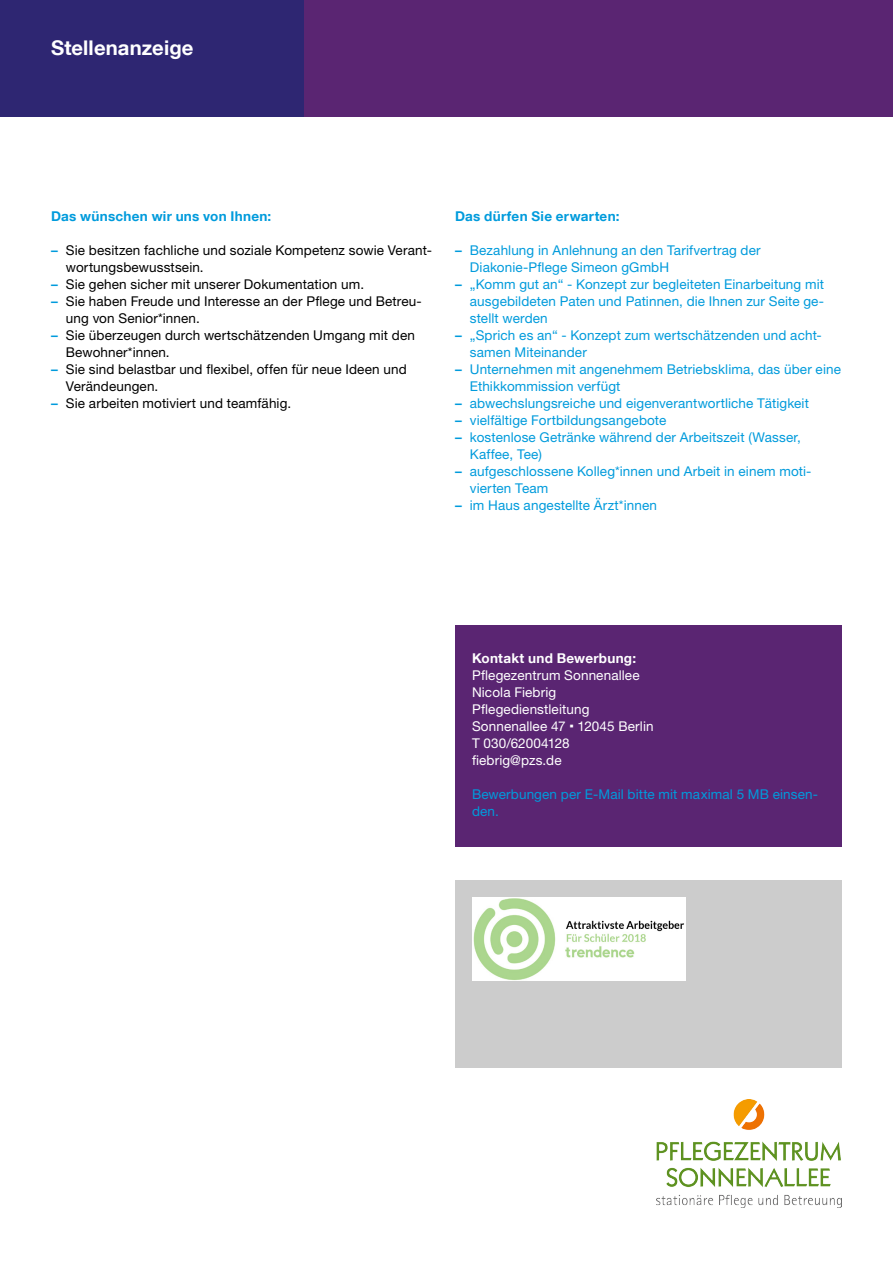
<style>
.page{position:relative;width:893px;height:1263px;background:#fff}
.page>*{position:absolute;margin:0;border:0;box-sizing:border-box;transform-origin:0 0}
._01_Texte_13_5pt_Bol{font:700 20.25px "Helvetica Neue LT Com";letter-spacing:.005em;color:#fff}
._02_Texte_9pt_Roman{font:13.5px/17px "Helvetica Neue LT Pro";letter-spacing:.01em;color:#009bdc}
._02_Texte_9pt_Roman-2{font:13.5px/17px "Helvetica Neue LT Pro";letter-spacing:.01em;color:#000}
._02_Texte_9pt_Roman-3{font:13.5px/17px "Helvetica Neue LT Pro";letter-spacing:.01em;color:#fff}
._03_Texte_9pt_Bold_B{font:700 13.5px "Helvetica Neue LT Com";letter-spacing:.02em;color:#009bdc}
._03_Texte_9pt_Bold_B-2{font:700 13.5px "Helvetica Neue LT Com";letter-spacing:.02em;color:#fff}
.s1{font-family:"Helvetica Neue LT Com";font-weight:700;color:#009bdc}
.s2{font-family:"Helvetica Neue LT Com";font-weight:700}
.s3{font-family:"Arial";font-weight:900}
</style>
<div class="page">
<div style="left:303px;top:0;width:590px;height:116px;background:#5a2572"></div>
<div style="left:0;top:0;width:303px;height:116px;background:#2e2672"></div>
<div style="left:455px;top:625px;width:387px;height:221px;background:#5a2572"></div>
<div style="left:455px;top:880px;width:387px;height:187px;background:#ccc"></div>
<img style="left:473px;top:897px;width:212px;height:83px">
<img style="left:657px;top:1099px;width:185px;height:109px">
<p class="_01_Texte_13_5pt_Bol" style="left:51px;top:35px;width:144px">Stellenanzeige</p>
<p class="_03_Texte_9pt_Bold_B" style="left:51px;top:208px;width:222px">Das wünschen wir uns von Ihnen:</p>
<p class="_02_Texte_9pt_Roman-2" style="left:66px;top:242px;width:368px;text-indent:-15px"><span class="s1">–</span> Sie besitzen fachliche und soziale Kompetenz sowie Verant&shy;wortungsbewusstsein.</p>
<p class="_02_Texte_9pt_Roman-2" style="left:51px;top:276px;width:315px"><span class="s1">–</span> Sie gehen sicher mit unserer Dokumentation um.</p>
<p class="_02_Texte_9pt_Roman-2" style="left:66px;top:293px;width:357px;text-indent:-15px"><span class="s1">–</span> Sie haben Freude und Interesse an der Pflege und Betreu&shy;ung von Senior*innen.</p>
<p class="_02_Texte_9pt_Roman-2" style="left:66px;top:327px;width:351px;text-indent:-15px"><span class="s1">–</span> Sie überzeugen durch wertschätzenden Umgang mit den<br>Bewohner*innen.</p>
<p class="_02_Texte_9pt_Roman-2" style="left:66px;top:361px;width:342px;text-indent:-15px"><span class="s1">–</span> Sie sind belastbar und flexibel, offen für neue Ideen und<br>Verändeungen.</p>
<p class="_02_Texte_9pt_Roman-2" style="left:51px;top:395px;width:242px"><span class="s1">–</span> Sie arbeiten motiviert und teamfähig.</p>
<p class="_03_Texte_9pt_Bold_B" style="left:455px;top:208px;width:166px">Das dürfen Sie erwarten:</p>
<p class="_02_Texte_9pt_Roman" style="left:470px;top:242px;width:292px;text-indent:-15px"><span class="s2">–</span> Bezahlung in Anlehnung an den Tarifvertrag der<br>Diakonie-Pflege Simeon gGmbH</p>
<p class="_02_Texte_9pt_Roman" style="left:470px;top:276px;width:356px;text-align:justify;text-indent:-15px"><span class="s2">–</span> „Komm gut an“ - Konzept zur begleiteten Einarbeitung mit ausgebildeten Paten und Patinnen, die Ihnen zur Seite ge&shy;stellt werden</p>
<p class="_02_Texte_9pt_Roman" style="left:470px;top:327px;width:353px;text-indent:-15px"><span class="s2">–</span> „Sprich es an“ - Konzept zum wertschätzenden und acht&shy;samen Miteinander</p>
<p class="_02_Texte_9pt_Roman" style="left:470px;top:361px;width:373px;text-indent:-15px"><span class="s2">–</span> Unternehmen mit angenehmem Betriebsklima, das über eine<br>Ethikkommission verfügt</p>
<p class="_02_Texte_9pt_Roman" style="left:455px;top:395px;width:355px"><span class="s2">–</span> abwechslungsreiche und eigenverantwortliche Tätigkeit</p>
<p class="_02_Texte_9pt_Roman" style="left:455px;top:412px;width:213px"><span class="s2">–</span> vielfältige Fortbildungsangebote</p>
<p class="_02_Texte_9pt_Roman" style="left:470px;top:429px;width:333px;text-indent:-15px"><span class="s2">–</span> kostenlose Getränke während der Arbeitszeit (Wasser,<br>Kaffee, Tee)</p>
<p class="_02_Texte_9pt_Roman" style="left:470px;top:463px;width:343px;text-indent:-15px"><span class="s2">–</span> aufgeschlossene Kolleg*innen und Arbeit in einem moti&shy;vierten Team</p>
<p class="_02_Texte_9pt_Roman" style="left:455px;top:497px;width:203px"><span class="s2">–</span> im Haus angestellte Ärzt*innen</p>
<p class="_03_Texte_9pt_Bold_B-2" style="left:472px;top:650px;width:166px">Kontakt und Bewerbung:</p>
<p class="_02_Texte_9pt_Roman-3" style="left:472px;top:667px;width:169px">Pflegezentrum Sonnenallee</p>
<p class="_02_Texte_9pt_Roman-3" style="left:472px;top:684px;width:86px">Nicola Fiebrig</p>
<p class="_02_Texte_9pt_Roman-3" style="left:472px;top:701px;width:119px">Pflegedienstleitung</p>
<p class="_02_Texte_9pt_Roman-3" style="left:472px;top:718px;width:183px">Sonnenallee 47 <span class="s3">·</span> 12045 Berlin</p>
<p class="_02_Texte_9pt_Roman-3" style="left:472px;top:735px;width:99px">T 030/62004128 fiebrig@pzs.de</p>
<p class="_02_Texte_9pt_Roman" style="left:472px;top:786px;width:348px">Bewerbungen per E-Mail bitte mit maximal 5 MB einsen&shy;den.</p>
</div>
